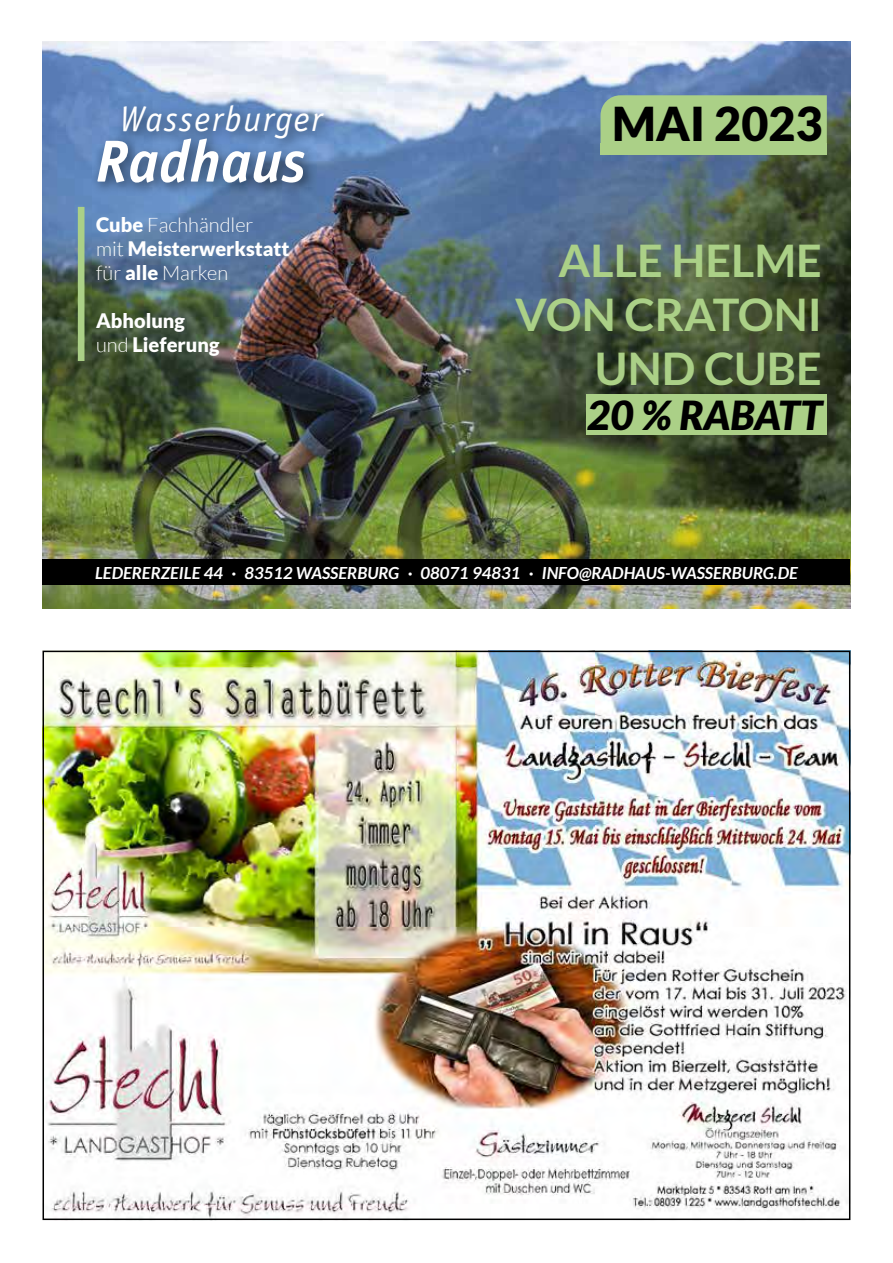
<style>
.page{position:relative;width:893px;height:1263px;background:#fff}
.page>*{position:absolute;margin:0;border:0;box-sizing:border-box;transform-origin:0 0}
.t1{font:italic 700 59.55px "Officina Sans Std";color:#fff}
.t2{font:900 46.65px "Lato";color:#000}
.t3{font:700 45px/54px "Lato";color:#abd087;text-align:right}
.t4{font:italic 900 40.05px "Lato";color:#000}
.t5{font:italic 35.7px "Officina Sans Std";letter-spacing:.05em;color:#fff}
.t6{font:900 19.95px/24px "Lato";color:#fff}
.t7{font:italic 700 16.65px "Lato";color:#fff}
.s1{font-weight:300}
</style>
<div class="page">
<img style="left:43px;top:41px;width:807px;height:567px">
<div style="left:90px;top:98px;width:247px;height:98px;background:#000;opacity:.56"></div>
<div style="left:78px;top:207px;width:6px;height:154px;background:#abd087"></div>
<div style="left:600px;top:144px;width:227px;height:11px;background:#abd087"></div>
<div style="left:600px;top:95px;width:227px;height:49px;background:#abd087"></div>
<div style="left:43px;top:559px;width:807px;height:26px;background:#000"></div>
<div style="left:586px;top:394px;width:241px;height:41px;background:#abd087"></div>
<img style="left:46px;top:654px;width:801px;height:563px">
<h3 class="t5" style="left:120px;top:98px;width:204px">Wasserburger</h3>
<h1 class="t1" style="left:96px;top:125px;width:211px">Radhaus</h1>
<p class="t6" style="left:96px;top:212px;width:195px">Cube <span class="s1">Fachhändler<br>mit</span> Meisterwerkstatt <span class="s1">für</span> alle <span class="s1">Marken</span></p>
<p class="t6" style="left:96px;top:308px;width:125px">Abholung <span class="s1">und</span> Lieferung</p>
<h2 class="t2" style="left:612px;top:97px;width:212px">MAI 2023</h2>
<h3 class="t3" style="left:515px;top:233px;width:308px">ALLE HELME<br>VON CRATONI<br>UND CUBE</h3>
<h3 class="t4" style="left:587px;top:391px;width:236px">20 % RABATT</h3>
<p class="t7" style="left:95px;top:563px;width:704px">LEDERERZEILE 44 · 83512 WASSERBURG · 08071 94831 · INFO@RADHAUS-WASSERBURG.DE</p>
</div>
